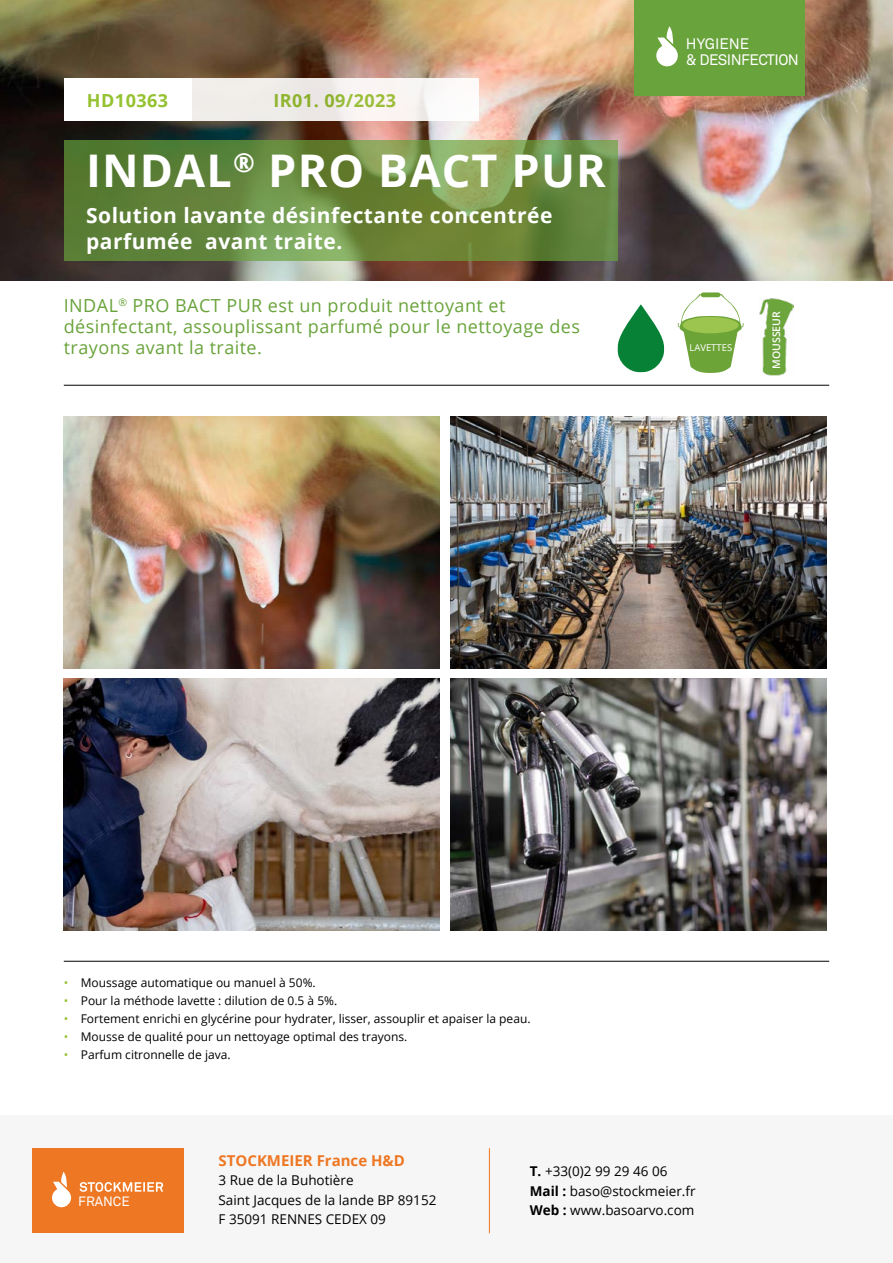
<style>
.page{position:relative;width:893px;height:1263px;background:#fff}
.page>*{position:absolute;margin:0;border:0;box-sizing:border-box;transform-origin:0 0}
.t1{font:700 45px "Open Sans";letter-spacing:.025em;color:#fff}
.t2{font:700 21px/25.5px "Open Sans";letter-spacing:.025em;color:#fff}
.t3{font:18px/21px "Open Sans";letter-spacing:.025em;color:#69a33b}
.t4{font:700 18px "Open Sans";letter-spacing:.025em;color:#95c230}
.t5{font:700 15px "Open Sans";color:#ee7723}
.t6{font:15px "Akkurat";letter-spacing:-.035em;color:#fff}
.t7{font:15px "Akkurat";color:#fff}
.t8{font:13.5px/19.5px "Open Sans";color:#000}
.t9{font:13.35px "Akkurat";color:#fff}
.t10{font:12px "Open Sans";color:#000}
.t11{font:600 10.5px "Open Sans";color:#fff}
.t12{font:9.45px "Open Sans";color:#fff}
.s1{color:#95c230}
.s2{font-weight:700}
</style>
<div class="page">
<img style="left:0;top:0;width:893px;height:281px">
<div style="left:634px;top:0;width:170px;height:96px;background:#69a33b"></div>
<svg style="left:656px;top:26px;width:22px;height:40px"></svg>
<svg style="left:64px;top:140px;width:553px;height:120px;background:#698a40"></svg>
<div style="left:64px;top:79px;width:127px;height:42px;background:#fff"></div>
<div style="left:191px;top:79px;width:287px;height:42px;background:linear-gradient(to right,#ece8e5,#fcf9f8)"></div>
<hr style="left:64px;top:385px;width:765px;height:1px;background:#000">
<hr style="left:64px;top:961px;width:765px;height:1px;background:#000">
<img style="left:451px;top:678px;width:375px;height:252px">
<img style="left:64px;top:678px;width:376px;height:252px">
<img style="left:450px;top:416px;width:376px;height:252px">
<img style="left:64px;top:416px;width:376px;height:252px">
<div style="left:0;top:1115px;width:893px;height:148px;background:#f6f6f6"></div>
<div style="left:32px;top:1148px;width:151px;height:85px;background:#ee7723"></div>
<svg style="left:80px;top:1182px;width:83px;height:10px"></svg>
<svg style="left:52px;top:1172px;width:19px;height:35px"></svg>
<hr style="left:489px;top:1148px;width:1px;height:85px;background:#ee7723">
<svg style="left:617px;top:304px;width:47px;height:68px"></svg>
<img style="left:760px;top:298px;width:34px;height:78px">
<svg style="left:678px;top:292px;width:66px;height:81px"></svg>
<div style="left:683px;top:317px;width:56px;height:16px;background:#9bc54e;border-radius:50%"></div>
<p class="t7" style="left:686px;top:35px;width:65px">HYGIENE</p>
<h3 class="t4" style="left:87px;top:88px;width:83px">HD10363</h3>
<h3 class="t4" style="left:274px;top:88px;width:124px">IR01. 09/2023</h3>
<h1 class="t1" style="left:86px;top:139px;width:521px">INDAL<sup>®</sup> PRO BACT PUR</h1>
<h2 class="t2" style="left:86px;top:202px;width:468px">Solution lavante désinfectante concentrée parfumée avant traite.</h2>
<h3 class="t3" style="left:64px;top:295px;width:518px">INDAL<sup>®</sup> PRO BACT PUR est un produit nettoyant et désinfectant, assouplissant parfumé pour le nettoyage des trayons avant la traite.</h3>
<p class="t6" style="left:686px;top:51px;width:115px">&amp; DESINFECTION</p>
<p class="t12" style="left:689px;top:342px;width:44px">LAVETTES</p>
<p class="t11" style="left:769px;top:369px;width:59px;rotate:-90deg">MOUSSEUR</p>
<p class="t10" style="left:64px;top:975px;width:253px"><span class="s1">•</span> Moussage automatique ou manuel à 50%.</p>
<p class="t10" style="left:64px;top:993px;width:275px"><span class="s1">•</span> Pour la méthode lavette : dilution de 0.5 à 5%.</p>
<p class="t10" style="left:64px;top:1011px;width:468px"><span class="s1">•</span> Fortement enrichi en glycérine pour hydrater, lisser, assouplir et apaiser la peau.</p>
<p class="t10" style="left:64px;top:1029px;width:345px"><span class="s1">•</span> Mousse de qualité pour un nettoyage optimal des trayons.</p>
<p class="t10" style="left:64px;top:1047px;width:168px"><span class="s1">•</span> Parfum citronnelle de java.</p>
<p class="t9" style="left:78px;top:1193px;width:53px">FRANCE</p>
<p class="t5" style="left:219px;top:1150px;width:188px">STOCKMEIER France H&amp;D</p>
<p class="t8" style="left:219px;top:1170px;width:219px">3 Rue de la Buhotière<br>Saint Jacques de la lande BP 89152<br>F 35091 RENNES CEDEX 09</p>
<p class="t8" style="left:530px;top:1161px;width:167px"><span class="s2">T.</span> +33(0)2 99 29 46 06<br><span class="s2">Mail :</span> baso@stockmeier.fr<br><span class="s2">Web :</span> www.basoarvo.com</p>
</div>
